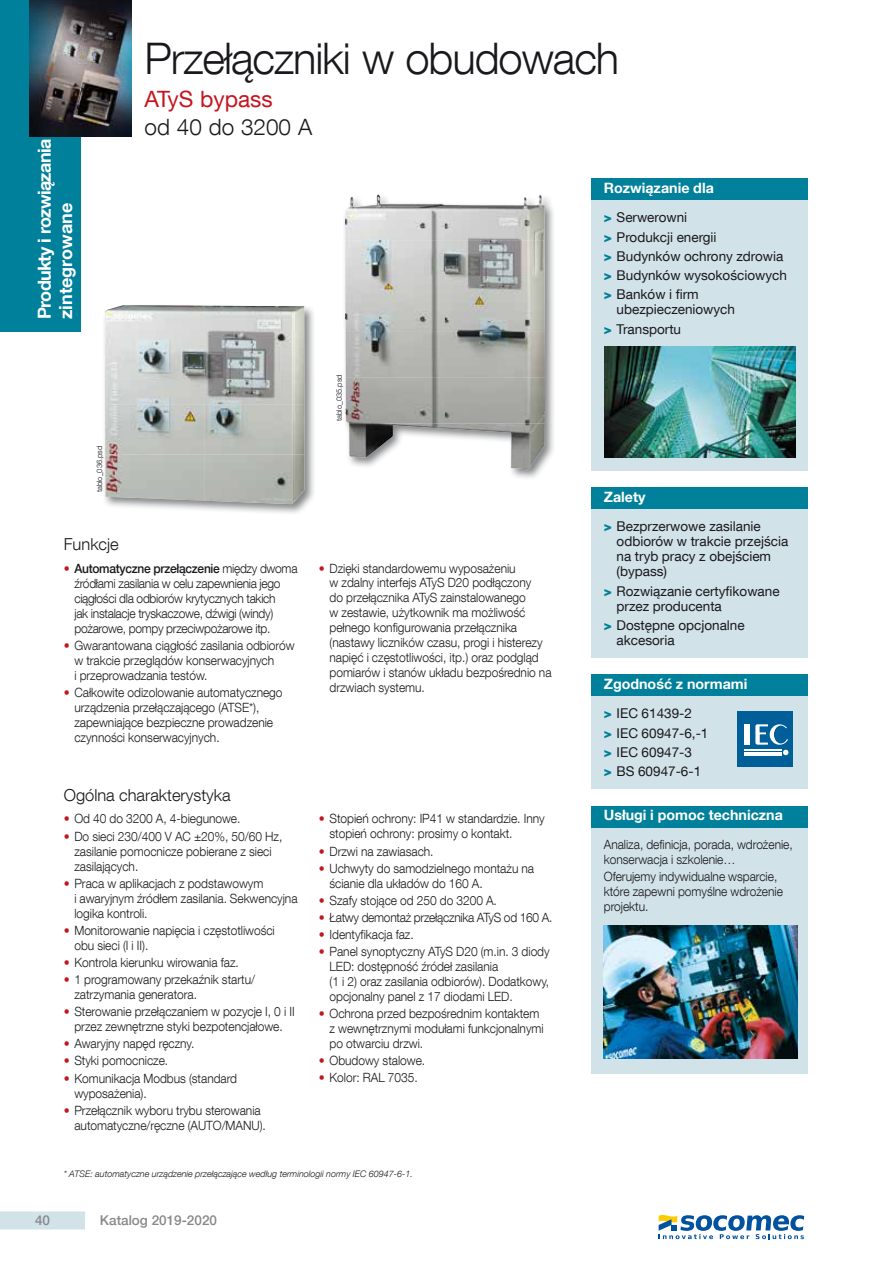
<style>
.page{position:relative;width:893px;height:1263px;background:#fff}
.page>*{position:absolute;margin:0;border:0;box-sizing:border-box;transform-origin:0 0}
.t1{font:300 43.5px "Helvetica Neue LT Com";letter-spacing:-.025em;color:#1a181c}
.t2{font:300 22.5px "Helvetica Neue LT Com";color:#1a181c}
.t3{font:22.5px "Helvetica Neue LT Com";color:#c51620}
.t4{font:700 18px/21.6px "Helvetica Neue LT Com";letter-spacing:-.04em;color:#fff}
.t5{font:300 16.5px "Helvetica Neue LT Com";color:#1a181c}
.t6{font:700 14.25px "Helvetica Neue LT Com";color:#fff}
.t7{font:13.5px/19.2px "Helvetica Neue LT Com";color:#1a181c}
.t8{font:500 13.5px "Helvetica Neue LT Com";color:#87888a}
.t9{font:300 12.75px/15px "Helvetica Neue LT Com";letter-spacing:-.005em;color:#1a181c;scale:.94 1}
.t10{font:300 12.75px/15px "Helvetica Neue LT Com";letter-spacing:-.025em;color:#1a181c;scale:.94 1}
.t11{font:italic 300 9px "Helvetica Neue LT Com";color:#1a181c}
.t12{font:300 7.5px "Helvetica Neue LT Com";color:#1a181c}
.s1{font-weight:900;color:#00809a}
.s2{color:#c51620}
.s3{font-weight:500}
</style>
<div class="page">
<div style="left:0;top:1211px;width:85px;height:18px;background:#d1e2e8"></div>
<div style="left:0;top:0;width:81px;height:332px;background:#00809a"></div>
<img style="left:30px;top:0;width:102px;height:136px">
<div style="left:591px;top:509px;width:217px;height:149px;background:#d1e2e8"></div>
<div style="left:591px;top:488px;width:217px;height:21px;background:#00809a"></div>
<div style="left:591px;top:179px;width:217px;height:21px;background:#00809a"></div>
<div style="left:591px;top:200px;width:217px;height:271px;background:#d1e2e8"></div>
<img style="left:605px;top:347px;width:191px;height:110px">
<div style="left:591px;top:696px;width:217px;height:93px;background:#d1e2e8"></div>
<div style="left:591px;top:675px;width:217px;height:21px;background:#00809a"></div>
<div style="left:738px;top:711px;width:55px;height:55px;background:#005f99"></div>
<hr style="left:744px;top:750px;width:37px;height:1px;background:#fff">
<hr style="left:744px;top:752px;width:37px;height:1px;background:#fff">
<hr style="left:744px;top:754px;width:37px;height:1px;background:#fff">
<div style="left:744px;top:724px;width:5px;height:21px;background:#fff"></div>
<svg style="left:755px;top:724px;width:33px;height:31px"></svg>
<div style="left:591px;top:827px;width:217px;height:246px;background:#d1e2e8"></div>
<div style="left:591px;top:806px;width:217px;height:21px;background:#00809a"></div>
<img style="left:604px;top:925px;width:193px;height:133px">
<img style="left:344px;top:197px;width:210px;height:281px">
<img style="left:345px;top:194px;width:200px;height:230px">
<img style="left:349px;top:423px;width:96px;height:35px">
<img style="left:445px;top:423px;width:100px;height:46px">
<img style="left:104px;top:306px;width:210px;height:207px">
<img style="left:105px;top:305px;width:199px;height:149px">
<img style="left:105px;top:454px;width:100px;height:47px">
<img style="left:205px;top:454px;width:100px;height:50px">
<svg style="left:659px;top:1215px;width:145px;height:24px"></svg>
<h3 class="t4" style="left:33px;top:319px;width:181px;rotate:-90deg">Produkty i rozwiązania zintegrowane</h3>
<p class="t12" style="left:95px;top:492px;width:48px;rotate:-90deg">tablo_036.psd</p>
<h1 class="t1" style="left:145px;top:32px;width:476px">Przełączniki w obudowach</h1>
<h2 class="t3" style="left:145px;top:85px;width:130px">ATyS bypass</h2>
<h2 class="t2" style="left:145px;top:113px;width:169px">od 40 do 3200 A</h2>
<p class="t12" style="left:334px;top:421px;width:48px;rotate:-90deg">tablo_035.psd</p>
<p class="t6" style="left:604px;top:179px;width:112px">Rozwiązanie dla</p>
<p class="t7" style="left:604px;top:208px;width:185px"><span class="s1">&gt;</span> Serwerowni<br><span class="s1">&gt;</span> Produkcji energii<br><span class="s1">&gt;</span> Budynków ochrony zdrowia <span class="s1">&gt;</span> Budynków wysokościowych <span class="s1">&gt;</span> Banków i firm</p>
<p class="t7" style="left:604px;top:300px;width:133px;text-indent:13px">ubezpieczeniowych <span class="s1">&gt;</span> Transportu</p>
<p class="t6" style="left:604px;top:488px;width:43px">Zalety</p>
<p class="t5" style="left:64px;top:534px;width:57px">Funkcje</p>
<p class="t10" style="left:74px;top:560px;width:239px;text-indent:-11px"><span class="s2">•</span> <span class="s3">Automatyczne przełączenie</span> między dwoma źródłami zasilania w celu zapewnienia jego ciągłości dla odbiorów krytycznych takich<br>jak instalacje tryskaczowe, dźwigi (windy) pożarowe, pompy przeciwpożarowe itp.</p>
<p class="t9" style="left:74px;top:637px;width:236px;text-indent:-11px"><span class="s2">•</span> Gwarantowana ciągłość zasilania odbiorów w trakcie przeglądów konserwacyjnych<br>i przeprowadzania testów.</p>
<p class="t9" style="left:74px;top:684px;width:223px;text-indent:-11px"><span class="s2">•</span> Całkowite odizolowanie automatycznego urządzenia przełączającego (ATSE*), zapewniające bezpieczne prowadzenie czynności konserwacyjnych.</p>
<p class="t5" style="left:64px;top:785px;width:168px">Ogólna charakterystyka</p>
<p class="t9" style="left:64px;top:811px;width:189px"><span class="s2">•</span> Od 40 do 3200 A, 4-biegunowe.</p>
<p class="t9" style="left:74px;top:828px;width:223px;text-indent:-11px"><span class="s2">•</span> Do sieci 230/400 V AC ±20%, 50/60 Hz, zasilanie pomocnicze pobierane z sieci zasilających.</p>
<p class="t9" style="left:74px;top:875px;width:239px;text-indent:-11px"><span class="s2">•</span> Praca w aplikacjach z podstawowym<br>i awaryjnym źródłem zasilania. Sekwencyjna logika kontroli.</p>
<p class="t9" style="left:74px;top:922px;width:215px;text-indent:-11px"><span class="s2">•</span> Monitorowanie napięcia i częstotliwości obu sieci (I i II).</p>
<p class="t9" style="left:64px;top:955px;width:188px"><span class="s2">•</span> Kontrola kierunku wirowania faz.</p>
<p class="t9" style="left:74px;top:972px;width:194px;text-indent:-11px"><span class="s2">•</span> 1 programowany przekaźnik startu/ zatrzymania generatora.</p>
<p class="t9" style="left:64px;top:1004px;width:247px;text-align:center"><span class="s2">•</span> Sterowanie przełączaniem w pozycje I, 0 i II przez zewnętrzne styki bezpotencjałowe.</p>
<p class="t9" style="left:64px;top:1036px;width:140px"><span class="s2">•</span> Awaryjny napęd ręczny.</p>
<p class="t9" style="left:64px;top:1053px;width:113px"><span class="s2">•</span> Styki pomocnicze.</p>
<p class="t9" style="left:74px;top:1070px;width:175px;text-indent:-11px"><span class="s2">•</span> Komunikacja Modbus (standard wyposażenia).</p>
<p class="t9" style="left:74px;top:1102px;width:205px;text-indent:-11px"><span class="s2">•</span> Przełącznik wyboru trybu sterowania automatyczne/ręczne (AUTO/MANU).</p>
<p class="t9" style="left:330px;top:560px;width:238px;text-indent:-11px"><span class="s2">•</span> Dzięki standardowemu wyposażeniu<br>w zdalny interfejs ATyS D20 podłączony<br>do przełącznika ATyS zainstalowanego<br>w zestawie, użytkownik ma możliwość pełnego konfigurowania przełącznika (nastawy liczników czasu, progi i histerezy napięć i częstotliwości, itp.) oraz podgląd pomiarów i stanów układu bezpośrednio na drzwiach systemu.</p>
<p class="t9" style="left:330px;top:811px;width:230px;text-indent:-11px"><span class="s2">•</span> Stopień ochrony: IP41 w standardzie. Inny stopień ochrony: prosimy o kontakt.</p>
<p class="t9" style="left:319px;top:843px;width:123px"><span class="s2">•</span> Drzwi na zawiasach.</p>
<p class="t9" style="left:330px;top:860px;width:219px;text-indent:-11px"><span class="s2">•</span> Uchwyty do samodzielnego montażu na ścianie dla układów do 160 A.</p>
<p class="t9" style="left:319px;top:892px;width:191px"><span class="s2">•</span> Szafy stojące od 250 do 3200 A.</p>
<p class="t10" style="left:319px;top:909px;width:250px"><span class="s2">•</span> Łatwy demontaż przełącznika ATyS od 160 A.</p>
<p class="t9" style="left:319px;top:927px;width:102px"><span class="s2">•</span> Identyfikacja faz.</p>
<p class="t9" style="left:330px;top:944px;width:236px;text-indent:-11px"><span class="s2">•</span> Panel synoptyczny ATyS D20 (m.in. 3 diody LED: dostępność źródeł zasilania<br>(1 i 2) oraz zasilania odbiorów). Dodatkowy, opcjonalny panel z 17 diodami LED.</p>
<p class="t9" style="left:330px;top:1006px;width:229px;text-indent:-11px"><span class="s2">•</span> Ochrona przed bezpośrednim kontaktem z wewnętrznymi modułami funkcjonalnymi po otwarciu drzwi.</p>
<p class="t9" style="left:319px;top:1053px;width:115px"><span class="s2">•</span> Obudowy stalowe.</p>
<p class="t9" style="left:319px;top:1070px;width:107px"><span class="s2">•</span> Kolor: RAL 7035.</p>
<p class="t11" style="left:64px;top:1168px;width:351px">* ATSE: automatyczne urządzenie przełączające według terminologii normy IEC 60947-6-1.</p>
<p class="t8" style="left:35px;top:1212px;width:17px">40</p>
<p class="t8" style="left:100px;top:1212px;width:119px">Katalog 2019-2020</p>
<p class="t7" style="left:617px;top:519px;width:173px;line-height:15px;text-indent:-13px"><span class="s1">&gt;</span> Bezprzerwowe zasilanie odbiorów w trakcie przejścia na tryb pracy z obejściem (bypass)</p>
<p class="t7" style="left:617px;top:583px;width:164px;line-height:15px;text-indent:-13px"><span class="s1">&gt;</span> Rozwiązanie certyfikowane przez producenta</p>
<p class="t7" style="left:617px;top:617px;width:130px;line-height:15px;text-indent:-13px"><span class="s1">&gt;</span> Dostępne opcjonalne akcesoria</p>
<p class="t6" style="left:604px;top:675px;width:145px">Zgodność z normami</p>
<p class="t7" style="left:604px;top:704px;width:106px"><span class="s1">&gt;</span> IEC 61439-2<br><span class="s1">&gt;</span> IEC 60947-6,-1 <span class="s1">&gt;</span> IEC 60947-3<br><span class="s1">&gt;</span> BS 60947-6-1</p>
<p class="t6" style="left:604px;top:806px;width:181px">Usługi i pomoc techniczna</p>
<p class="t9" style="left:604px;top:837px;width:202px">Analiza, definicja, porada, wdrożenie, konserwacja i szkolenie…</p>
<p class="t9" style="left:604px;top:869px;width:192px">Oferujemy indywidualne wsparcie, które zapewni pomyślne wdrożenie projektu.</p>
</div>
